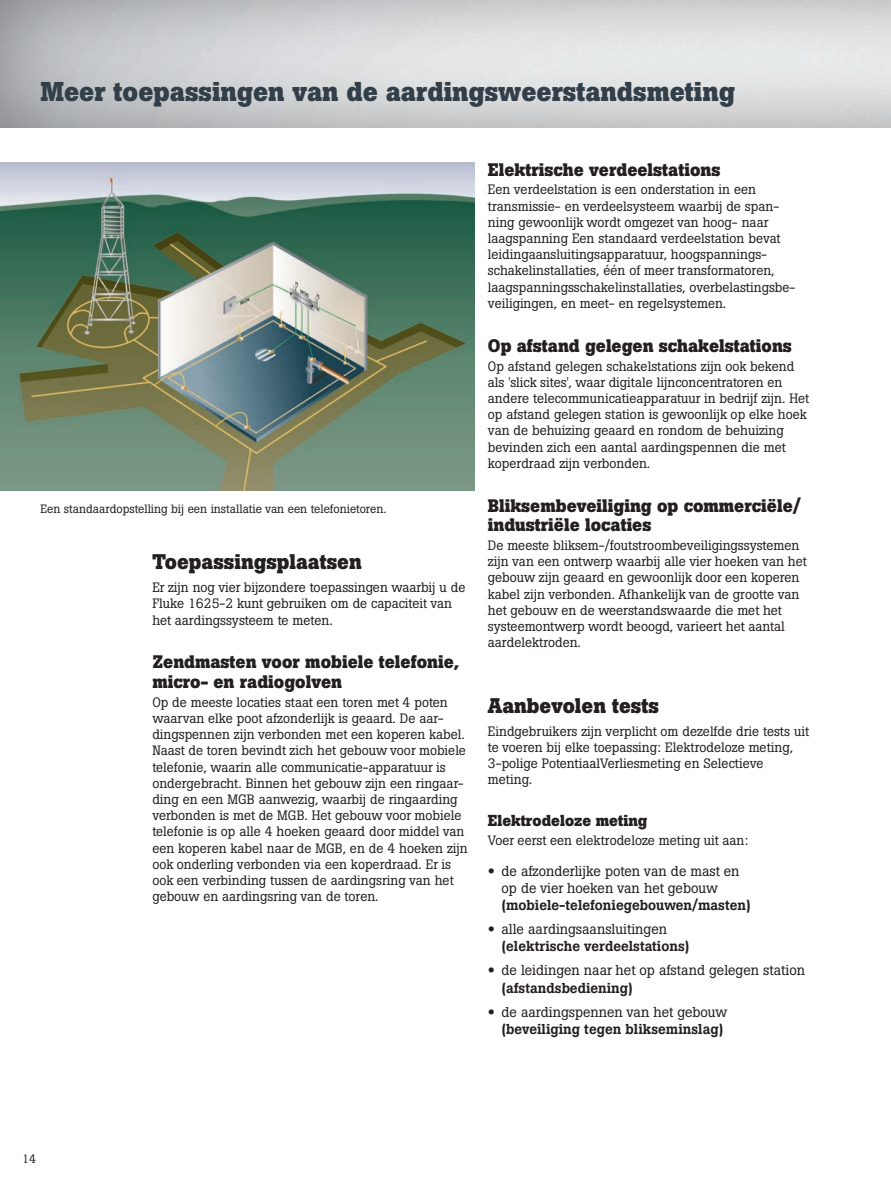
<style>
.page{position:relative;width:891px;height:1188px;background:#fff}
.page>*{position:absolute;margin:0;border:0;box-sizing:border-box;transform-origin:0 0}
.t1{font:700 27px "Boton Pro";color:#323e48}
.t2{font:700 21px "Boton Pro";color:#231f20}
.t3{font:700 18px/19.5px "Boton Pro";color:#231f20}
.t4{font:700 15.75px "Boton Pro";color:#231f20}
.t5{font:500 14.25px/17.2px "Boton Pro";color:#231f20}
.t6{font:14.25px/17.2px "Boton Pro";color:#231f20;text-align:center}
.t7{font:13.5px/16.2px "Boton Pro";color:#231f20}
.t8{font:12px "Boton Pro";color:#231f20}
.s1{font-family:"Helvetica Neue LT Std";font-weight:700;font-stretch:expanded}
.s2{font-weight:400}
.s3{font-weight:500}
</style>
<div class="page">
<div style="left:0;top:0;width:891px;height:129px;background:#231f20;opacity:.5"></div>
<img style="left:0;top:162px;width:474px;height:328px">
<h1 class="t1" style="left:40px;top:74px;width:696px">Meer toepassingen van de aardingsweerstandsmeting</h1>
<p class="t8" style="left:40px;top:501px;width:347px">Een standaardopstelling bij een installatie van een telefonietoren.</p>
<h2 class="t2" style="left:152px;top:548px;width:211px">Toepassingsplaatsen</h2>
<p class="t7" style="left:152px;top:579px;width:315px">Er zijn nog vier bijzondere toepassingen waarbij u de<br>Fluke 1625-2 kunt gebruiken om de capaciteit van het aardingssysteem te meten.</p>
<h3 class="t3" style="left:152px;top:652px;width:309px">Zendmasten voor mobiele telefonie, micro- en radiogolven</h3>
<p class="t7" style="left:152px;top:694px;width:317px">Op de meeste locaties staat een toren met 4 poten waarvan elke poot afzonderlijk is geaard. De aar&shy;dingspennen zijn verbonden met een koperen kabel.<br>Naast de toren bevindt zich het gebouw voor mobiele telefonie, waarin alle communicatie-apparatuur is ondergebracht. Binnen het gebouw zijn een ringaar&shy;ding en een MGB aanwezig, waarbij de ringaarding verbonden is met de MGB. Het gebouw voor mobiele telefonie is op alle 4 hoeken geaard door middel van een koperen kabel naar de MGB, en de 4 hoeken zijn ook onderling verbonden via een koperdraad. Er is ook een verbinding tussen de aardingsring van het gebouw en aardingsring van de toren.</p>
<h3 class="t3" style="left:488px;top:159px;width:234px">Elektrische verdeelstations</h3>
<p class="t7" style="left:488px;top:182px;width:309px">Een verdeelstation is een onderstation in een transmissie- en verdeelsysteem waarbij de span&shy;ning gewoonlijk wordt omgezet van hoog- naar laagspanning Een standaard verdeelstation bevat leidingaansluitingsapparatuur, hoogspannings&shy;schakelinstallaties, één of meer transformatoren, laagspanningsschakelinstallaties, overbelastingsbe&shy;veiligingen, en meet- en regelsystemen.</p>
<h3 class="t3" style="left:488px;top:336px;width:306px">Op afstand gelegen schakelstations</h3>
<p class="t7" style="left:488px;top:358px;width:323px">Op afstand gelegen schakelstations zijn ook bekend als 'slick sites', waar digitale lijnconcentratoren en andere telecommunicatieapparatuur in bedrijf zijn. Het op afstand gelegen station is gewoonlijk op elke hoek van de behuizing geaard en rondom de behuizing bevinden zich een aantal aardingspennen die met koperdraad zijn verbonden.</p>
<h3 class="t3" style="left:488px;top:495px;width:315px">Bliksembeveiliging op commerciële/ industriële locaties</h3>
<p class="t7" style="left:488px;top:537px;width:321px">De meeste bliksem-/foutstroombeveiligingssystemen zijn van een ontwerp waarbij alle vier hoeken van het gebouw zijn geaard en gewoonlijk door een koperen kabel zijn verbonden. Afhankelijk van de grootte van het gebouw en de weerstandswaarde die met het systeemontwerp wordt beoogd, varieert het aantal aardelektroden.</p>
<h2 class="t2" style="left:488px;top:692px;width:173px">Aanbevolen tests</h2>
<p class="t7" style="left:488px;top:723px;width:323px">Eindgebruikers zijn verplicht om dezelfde drie tests uit te voeren bij elke toepassing: Elektrodeloze meting, 3-polige PotentiaalVerliesmeting en Selectieve meting.</p>
<p class="t4" style="left:488px;top:810px;width:161px">Elektrodeloze meting</p>
<p class="t7" style="left:488px;top:832px;width:262px">Voer eerst een elektrodeloze meting uit aan:</p>
<p class="t6" style="left:488px;top:862px;width:253px"><span class="s1">•</span> de afzonderlijke poten van de mast en op de vier hoeken van het gebouw</p>
<p class="t5" style="left:501px;top:896px;width:251px">(mobiele-telefoniegebouwen/masten)</p>
<p class="t5" style="left:501px;top:920px;width:190px;text-indent:-13px"><span class="s1">•</span> <span class="s2">alle aardingsaansluitingen </span>(elektrische verdeelstations)</p>
<p class="t6" style="left:501px;top:962px;width:305px;text-align:left;text-indent:-13px"><span class="s1">•</span> de leidingen naar het op afstand gelegen station <span class="s3">(afstandsbediening)</span></p>
<p class="t5" style="left:488px;top:1003px;width:241px;text-align:right"><span class="s1">•</span> <span class="s2">de aardingspennen van het gebouw </span>(beveiliging tegen blikseminslag)</p>
<p class="t8" style="left:22px;top:1151px;width:15px">14</p>
</div>
